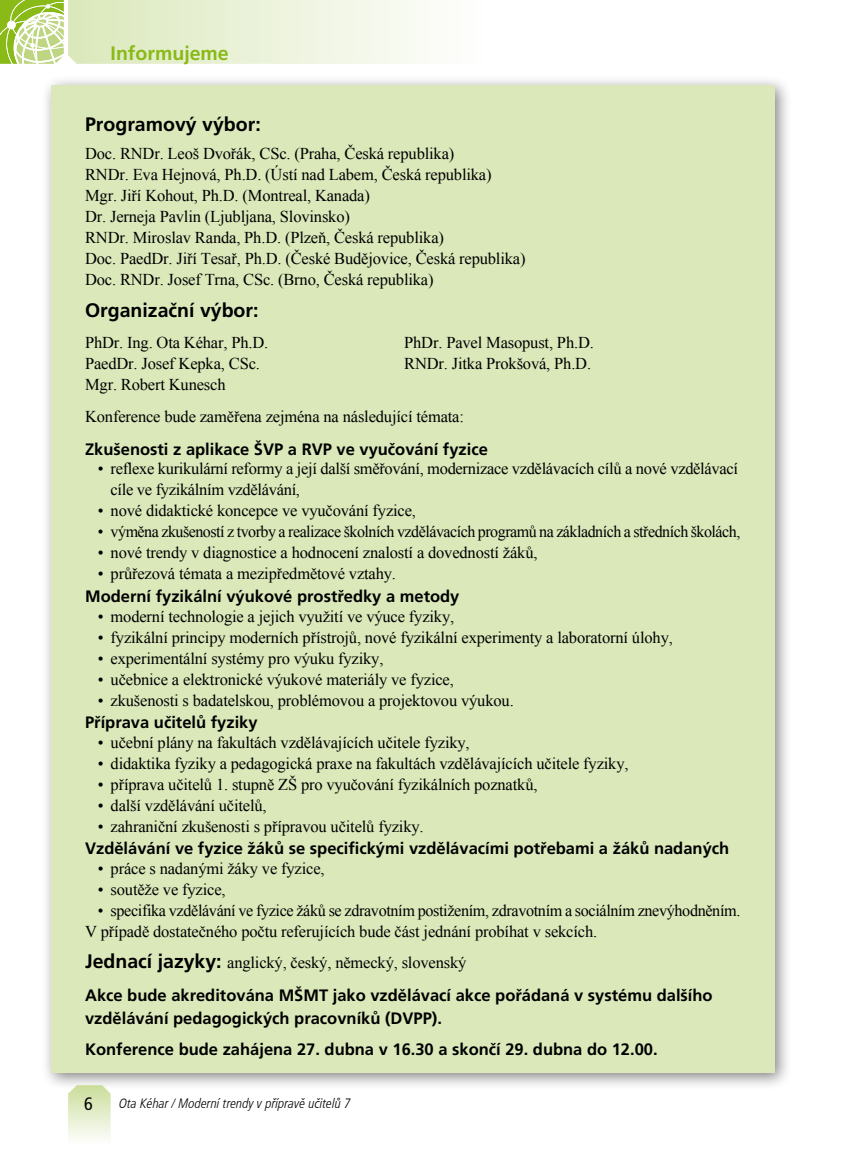
<style>
.page{position:relative;width:851px;height:1149px;background:#fff}
.page>*{position:absolute;margin:0;border:0;box-sizing:border-box;transform-origin:0 0}
.t1{font:700 19.5px "Frutiger LT Com";color:#000}
.t2{font:700 19.5px "Frutiger LT Com";color:#89ba17}
.t3{font:condensed 18px "Frutiger LT Com";color:#000}
.t4{font:16.5px/21px "Times New Roman";letter-spacing:-.01em;color:#000}
.t5{font:700 16.5px/22.5px "Frutiger LT Com";color:#000}
.t6{font:16.5px "Times New Roman";letter-spacing:-.03em;color:#000}
.t7{font:italic 300 condensed 13.5px "Frutiger LT Com";color:#000}
.s1{font-family:"Frutiger LT Com";font-weight:700;font-size:19.5px}
</style>
<div class="page">
<div style="left:41px;top:75px;width:751px;height:1015px;background:#000;opacity:.5"></div>
<div style="left:51px;top:85px;width:723px;height:986px;background:#dbe8ba"></div>
<svg style="left:0;top:0;width:422px;height:64px;background:#e4eecb"></svg>
<svg style="left:68px;top:1084px;width:43px;height:55px;background:#e3edcc"></svg>
<p class="t2" style="left:111px;top:41px;width:120px">Informujeme</p>
<p class="t1" style="left:85px;top:113px;width:177px">Programový výbor:</p>
<p class="t4" style="left:85px;top:143px;width:442px">Doc. RNDr. Leoš Dvořák, CSc. (Praha, Česká republika)<br>RNDr. Eva Hejnová, Ph.D. (Ústí nad Labem, Česká republika)<br>Mgr. Jiří Kohout, Ph.D. (Montreal, Kanada)<br>Dr. Jerneja Pavlin (Ljubljana, Slovinsko)<br>RNDr. Miroslav Randa, Ph.D. (Plzeň, Česká republika)<br>Doc. PaedDr. Jiří Tesař, Ph.D. (České Budějovice, Česká republika)<br>Doc. RNDr. Josef Trna, CSc. (Brno, Česká republika)</p>
<p class="t1" style="left:85px;top:298px;width:175px">Organizační výbor:</p>
<p class="t4" style="left:85px;top:332px;width:185px">PhDr. Ing. Ota Kéhar, Ph.D.</p>
<p class="t4" style="left:404px;top:332px;width:191px">PhDr. Pavel Masopust, Ph.D.</p>
<p class="t4" style="left:85px;top:353px;width:176px">PaedDr. Josef Kepka, CSc.</p>
<p class="t4" style="left:404px;top:353px;width:188px">RNDr. Jitka Prokšová, Ph.D.</p>
<p class="t4" style="left:85px;top:368px;width:380px;line-height:31.5px">Mgr. Robert Kunesch<br>Konference bude zaměřena zejména na následující témata:</p>
<p class="t5" style="left:85px;top:438px;width:404px">Zkušenosti z aplikace ŠVP a RVP ve vyučování fyzice</p>
<p class="t4" style="left:111px;top:458px;width:629px;text-indent:-13px">• reflexe kurikulární reformy a její další směřování, modernizace vzdělávacích cílů a nové vzdělávací cíle ve fyzikálním vzdělávání,</p>
<p class="t4" style="left:98px;top:500px;width:319px">• nové didaktické koncepce ve vyučování fyzice,</p>
<p class="t6" style="left:98px;top:520px;width:644px">• výměna zkušeností z tvorby a realizace školních vzdělávacích programů na základních a středních školách,</p>
<p class="t4" style="left:98px;top:542px;width:441px">• nové trendy v diagnostice a hodnocení znalostí a dovedností žáků,</p>
<p class="t4" style="left:98px;top:563px;width:300px">• průřezová témata a mezipředmětové vztahy.</p>
<p class="t5" style="left:85px;top:585px;width:376px">Moderní fyzikální výukové prostředky a metody</p>
<p class="t4" style="left:98px;top:605px;width:358px">• moderní technologie a jejich využití ve výuce fyziky,</p>
<p class="t4" style="left:98px;top:626px;width:576px">• fyzikální principy moderních přístrojů, nové fyzikální experimenty a laboratorní úlohy,</p>
<p class="t4" style="left:98px;top:647px;width:287px">• experimentální systémy pro výuku fyziky,</p>
<p class="t4" style="left:98px;top:668px;width:357px">• učebnice a elektronické výukové materiály ve fyzice,</p>
<p class="t4" style="left:98px;top:689px;width:417px">• zkušenosti s badatelskou, problémovou a projektovou výukou.</p>
<p class="t5" style="left:85px;top:711px;width:174px">Příprava učitelů fyziky</p>
<p class="t4" style="left:98px;top:731px;width:373px">• učební plány na fakultách vzdělávajících učitele fyziky,</p>
<p class="t4" style="left:98px;top:752px;width:532px">• didaktika fyziky a pedagogická praxe na fakultách vzdělávajících učitele fyziky,</p>
<p class="t4" style="left:98px;top:773px;width:441px">• příprava učitelů 1. stupně ZŠ pro vyučování fyzikálních poznatků,</p>
<p class="t4" style="left:98px;top:794px;width:170px">• další vzdělávání učitelů,</p>
<p class="t4" style="left:98px;top:815px;width:327px">• zahraniční zkušenosti s přípravou učitelů fyziky.</p>
<p class="t5" style="left:85px;top:837px;width:645px">Vzdělávání ve fyzice žáků se specifickými vzdělávacími potřebami a žáků nadaných</p>
<p class="t4" style="left:98px;top:857px;width:228px">• práce s nadanými žáky ve fyzice,</p>
<p class="t4" style="left:98px;top:878px;width:129px">• soutěže ve fyzice,</p>
<p class="t4" style="left:85px;top:899px;width:656px;text-indent:13px">• specifika vzdělávání ve fyzice žáků se zdravotním postižením, zdravotním a sociálním znevýhodněním.<br>V případě dostatečného počtu referujících bude část jednání probíhat v sekcích.</p>
<p class="t4" style="left:85px;top:951px;width:383px"><span class="s1">Jednací jazyky:</span> anglický, český, německý, slovenský</p>
<p class="t5" style="left:85px;top:984px;width:629px">Akce bude akreditována MŠMT jako vzdělávací akce pořádaná v systému dalšího vzdělávání pedagogických pracovníků (DVPP).</p>
<p class="t5" style="left:85px;top:1038px;width:574px">Konference bude zahájena 27. dubna v 16.30 a skončí 29. dubna do 12.00.</p>
<p class="t3" style="left:84px;top:1093px;width:10px">6</p>
<p class="t7" style="left:119px;top:1095px;width:233px">Ota Kéhar / Moderní trendy v přípravě učitelů 7</p>
</div>
